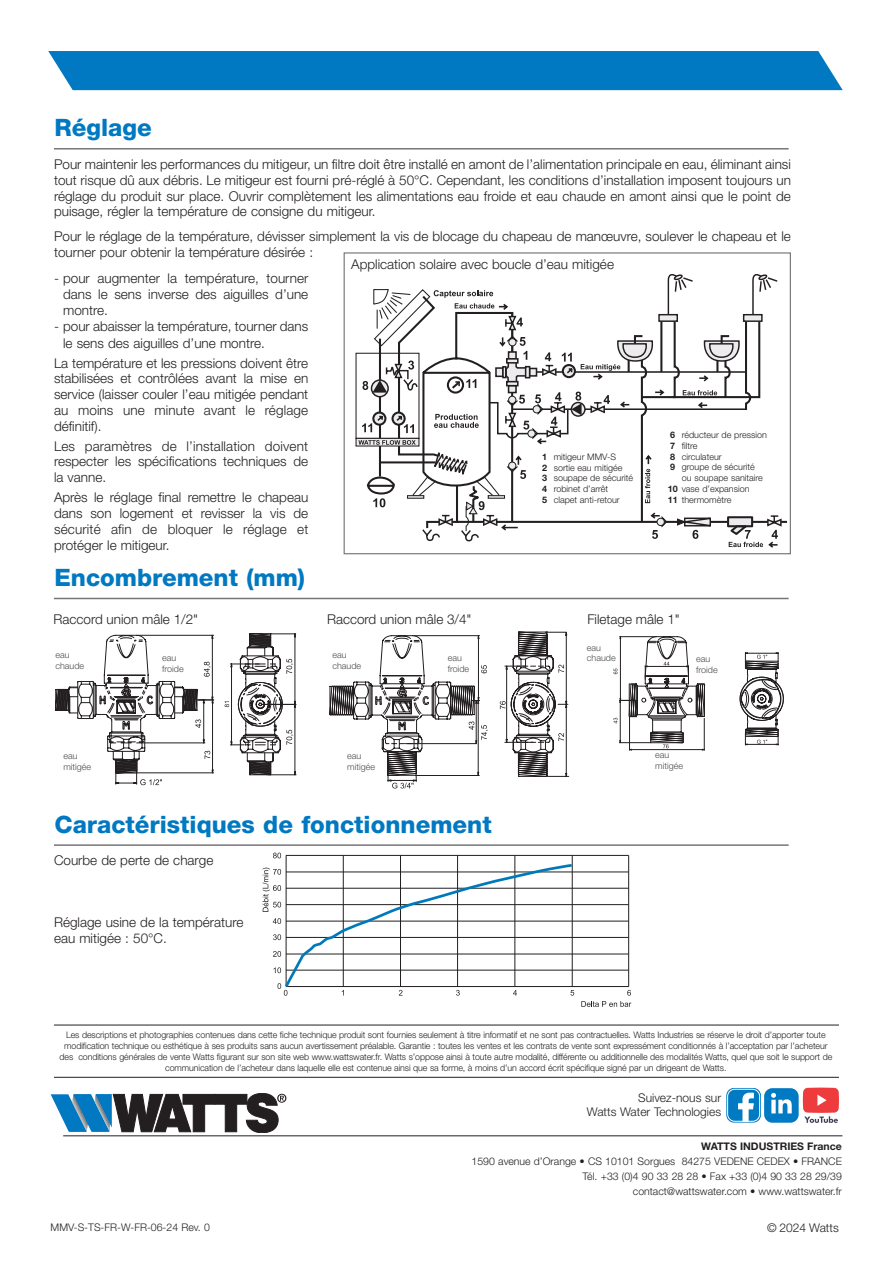
<style>
.page{position:relative;width:893px;height:1263px;background:#fff}
.page>*{position:absolute;margin:0;border:0;box-sizing:border-box;transform-origin:0 0}
.t1{font:800 24px "Helvetica Neue LT Std";color:#0079c2}
.t2{font:300 13.5px/15.8px "Helvetica Neue LT Std";color:#231f20;text-align:justify}
.t3{font:300 12px/14.4px "Helvetica Neue LT Std";color:#231f20;text-align:right}
.t4{font:300 10.5px/15px "Helvetica Neue LT Std";color:#231f20;text-align:right}
.t5{font:700 10.5px "Helvetica Neue LT Std";color:#231f20}
.t6{font:300 9px/10.8px "Helvetica Neue LT Std";letter-spacing:-.01em;color:#231f20}
.t7{font:300 9px/10.8px "Helvetica Neue LT Std";color:#4b4c4d}
.s1{font-weight:700}
</style>
<div class="page">
<svg style="left:355px;top:274px;width:432px;height:273px"></svg>
<div style="left:352px;top:262px;width:239px;height:22px;background:#fff"></div>
<hr style="left:63px;top:1135px;width:779px;height:1px;background:#231f20">
<svg style="left:51px;top:1093px;width:235px;height:40px"></svg>
<div style="left:48px;top:51px;width:795px;height:39px;background:#0079c2"></div>
<hr style="left:54px;top:1025px;width:785px;height:1px;background:#231f20">
<hr style="left:54px;top:1077px;width:785px;height:1px;background:#231f20">
<div style="left:727px;top:1088px;width:33px;height:34px;background:#007ac2;border-radius:7px"></div>
<div style="left:726px;top:1088px;width:35px;height:34px;border:1px solid #007ac2;border-radius:7px"></div>
<div style="left:727px;top:1089px;width:33px;height:33px;border:1px solid #fff;border-radius:7px"></div>
<svg style="left:738px;top:1093px;width:15px;height:28px"></svg>
<div style="left:765px;top:1089px;width:32px;height:32px;background:#007ac2;border-radius:7px"></div>
<div style="left:764px;top:1088px;width:35px;height:35px;border:2px solid #007ac2;border-radius:7px"></div>
<svg style="left:771px;top:1093px;width:21px;height:20px"></svg>
<svg style="left:802px;top:1087px;width:37px;height:36px"></svg>
<hr style="left:54px;top:844px;width:735px;height:2px;background:#757679">
<hr style="left:54px;top:148px;width:735px;height:2px;background:#757679">
<hr style="left:54px;top:598px;width:735px;height:1px;background:#757679">
<svg style="left:55px;top:635px;width:159px;height:151px"></svg>
<svg style="left:224px;top:634px;width:72px;height:141px"></svg>
<hr style="left:286px;top:986px;width:343px;height:1px;background:#231f20">
<hr style="left:286px;top:970px;width:343px;height:1px;background:#231f20">
<hr style="left:286px;top:954px;width:343px;height:1px;background:#231f20">
<hr style="left:286px;top:937px;width:343px;height:1px;background:#231f20">
<hr style="left:286px;top:921px;width:343px;height:1px;background:#231f20">
<hr style="left:286px;top:904px;width:343px;height:1px;background:#231f20">
<hr style="left:286px;top:888px;width:343px;height:1px;background:#231f20">
<hr style="left:286px;top:872px;width:343px;height:1px;background:#231f20">
<hr style="left:286px;top:855px;width:343px;height:1px;background:#231f20">
<hr style="left:628px;top:855px;width:1px;height:131px;background:#231f20">
<svg style="left:581px;top:990px;width:50px;height:17px"></svg>
<svg style="left:263px;top:853px;width:312px;height:143px"></svg>
<div style="left:344px;top:252px;width:447px;height:302px;border:1px solid #757679"></div>
<hr style="left:802px;top:661px;width:1px;height:75px;background:#231f20">
<svg style="left:740px;top:652px;width:44px;height:93px"></svg>
<svg style="left:613px;top:636px;width:92px;height:115px"></svg>
<svg style="left:499px;top:631px;width:70px;height:146px"></svg>
<svg style="left:329px;top:635px;width:159px;height:154px"></svg>
<h1 class="t1" style="left:54px;top:113px;width:99px">Réglage</h1>
<p class="t2" style="left:54px;top:156px;width:738px">Pour maintenir les performances du mitigeur, un filtre doit être installé en amont de l’alimentation principale en eau, éliminant ainsi tout risque dû aux débris. Le mitigeur est fourni pré-réglé à 50°C. Cependant, les conditions d’installation imposent toujours un réglage du produit sur place. Ouvrir complètement les alimentations eau froide et eau chaude en amont ainsi que le point de puisage, régler la température de consigne du mitigeur.</p>
<p class="t2" style="left:54px;top:228px;width:738px;line-height:16.2px">Pour le réglage de la température, dévisser simplement la vis de blocage du chapeau de manœuvre, soulever le chapeau et le tourner pour obtenir la température désirée :</p>
<p class="t2" style="left:351px;top:256px;width:264px">Application solaire avec boucle d’eau mitigée</p>
<p class="t2" style="left:63px;top:270px;width:247px;line-height:16.2px;text-indent:-9px">- pour augmenter la température, tourner dans le sens inverse des aiguilles d’une montre.</p>
<p class="t2" style="left:63px;top:318px;width:247px;line-height:16.2px;text-indent:-9px">- pour abaisser la température, tourner dans le sens des aiguilles d’une montre.</p>
<p class="t2" style="left:54px;top:355px;width:256px">La température et les pressions doivent être stabilisées et contrôlées avant la mise en service (laisser couler l’eau mitigée pendant au moins une minute avant le réglage définitif).</p>
<p class="t2" style="left:54px;top:438px;width:256px">Les paramètres de l’installation doivent respecter les spécifications techniques de la vanne.</p>
<p class="t2" style="left:54px;top:489px;width:256px">Après le réglage final remettre le chapeau dans son logement et revisser la vis de sécurité afin de bloquer le réglage et protéger le mitigeur.</p>
<p class="t6" style="left:670px;top:429px;width:98px"><span class="s1">6</span> réducteur de pression<br><span class="s1">7</span> filtre<br><span class="s1">8</span> circulateur<br><span class="s1">9</span> groupe de sécurité</p>
<p class="t6" style="left:668px;top:472px;width:97px;text-indent:14px">ou soupape sanitaire<br><span class="s1">10</span> vase d’expansion<br><span class="s1">11</span> thermomètre</p>
<p class="t6" style="left:542px;top:451px;width:93px"><span class="s1">1</span> mitigeur MMV-S<br><span class="s1">2</span> sortie eau mitigée<br><span class="s1">3</span> soupape de sécurité<br><span class="s1">4</span> robinet d’arrêt<br><span class="s1">5</span> clapet anti-retour</p>
<h1 class="t1" style="left:54px;top:563px;width:252px">Encombrement (mm)</h1>
<p class="t2" style="left:54px;top:611px;width:146px">Raccord union mâle 1/2"</p>
<p class="t2" style="left:587px;top:611px;width:94px">Filetage mâle 1"</p>
<p class="t2" style="left:327px;top:611px;width:146px">Raccord union mâle 3/4"</p>
<p class="t7" style="left:55px;top:649px;width:30px">eau chaude</p>
<p class="t7" style="left:162px;top:652px;width:23px">eau froide</p>
<p class="t7" style="left:63px;top:750px;width:29px">eau mitigée</p>
<p class="t7" style="left:587px;top:642px;width:30px">eau chaude</p>
<p class="t7" style="left:332px;top:649px;width:30px">eau chaude</p>
<p class="t7" style="left:448px;top:652px;width:23px">eau froide</p>
<p class="t7" style="left:696px;top:653px;width:23px">eau froide</p>
<p class="t7" style="left:347px;top:750px;width:29px">eau mitigée</p>
<p class="t7" style="left:655px;top:749px;width:29px">eau mitigée</p>
<h1 class="t1" style="left:54px;top:810px;width:439px">Caractéristiques de fonctionnement</h1>
<p class="t2" style="left:54px;top:852px;width:161px">Courbe de perte de charge</p>
<p class="t2" style="left:54px;top:914px;width:191px">Réglage usine de la température eau mitigée : 50°C.</p>
<p class="t6" style="left:59px;top:1029px;width:774px;text-align:center">Les descriptions et photographies contenues dans cette fiche technique produit sont fournies seulement à titre informatif et ne sont pas contractuelles. Watts Industries se réserve le droit d’apporter toute modification technique ou esthétique à ses produits sans aucun avertissement préalable. Garantie : toutes les ventes et les contrats de vente sont expressément conditionnés à l’acceptation par l’acheteur des conditions générales de vente Watts figurant sur son site web www.wattswater.fr. Watts s’oppose ainsi à toute autre modalité, différente ou additionnelle des modalités Watts, quel que soit le support de communication de l’acheteur dans laquelle elle est contenue ainsi que sa forme, à moins d’un accord écrit spécifique signé par un dirigeant de Watts.</p>
<p class="t3" style="left:587px;top:1090px;width:136px">Suivez-nous sur<br>Watts Water Technologies</p>
<p class="t4" style="left:51px;top:1219px;width:161px">MMV-S-TS-FR-W-FR-06-24 Rev. 0</p>
<p class="t5" style="left:701px;top:1139px;width:142px">WATTS INDUSTRIES France</p>
<p class="t4" style="left:472px;top:1153px;width:372px">1590 avenue d’Orange • CS 10101 Sorgues 84275 VEDENE CEDEX • FRANCE<br>Tél. +33 (0)4 90 33 28 28 • Fax +33 (0)4 90 33 28 29/39 contact@wattswater.com • www.wattswater.fr</p>
<p class="t3" style="left:767px;top:1220px;width:73px">© 2024 Watts</p>
</div>
